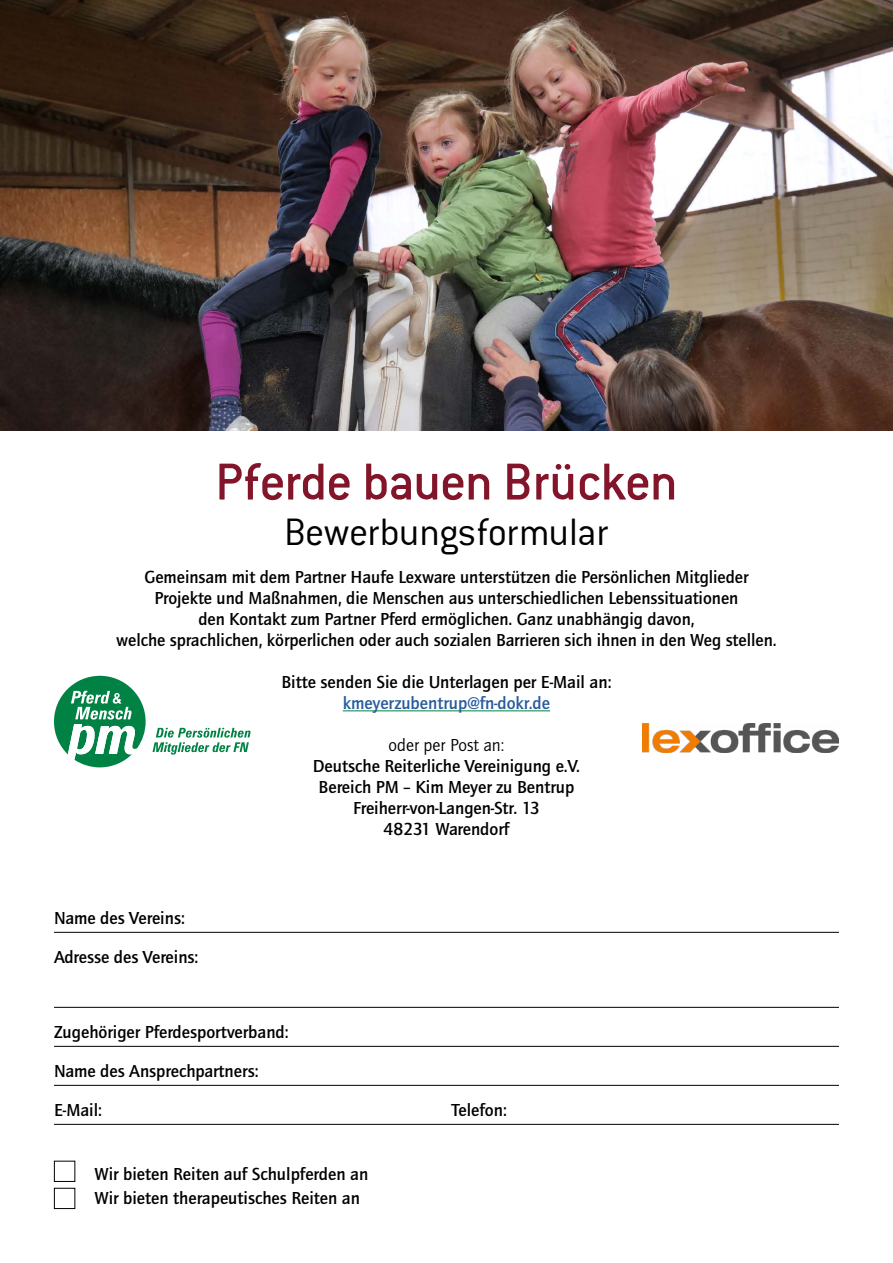
<style>
.page{position:relative;width:893px;height:1263px;background:#fff}
.page>*{position:absolute;margin:0;border:0;box-sizing:border-box;transform-origin:0 0}
.t1{font:500 57px "Conduit ITC Std";letter-spacing:-.015em;color:#83152b}
.t2{font:300 42px "Conduit ITC Std";letter-spacing:-.01em;color:#000}
.t3{font:500 18px/21px "Quay Sans ITC Std";color:#000}
.t4{font:500 18px "Quay Sans ITC Std";color:#275b9b}
.t5{font:18px "Quay Sans ITC Std";color:#000}
</style>
<div class="page">
<hr style="left:54px;top:932px;width:785px;height:1px;background:#000">
<hr style="left:54px;top:1007px;width:785px;height:1px;background:#000">
<hr style="left:54px;top:1046px;width:785px;height:1px;background:#000">
<hr style="left:54px;top:1085px;width:785px;height:1px;background:#000">
<hr style="left:54px;top:1124px;width:785px;height:1px;background:#000">
<hr style="left:343px;top:710px;width:207px;height:1px;background:#008244">
<img style="left:642px;top:723px;width:197px;height:29px">
<svg style="left:153px;top:728px;width:98px;height:27px"></svg>
<svg style="left:54px;top:676px;width:92px;height:91px"></svg>
<div style="left:54px;top:1161px;width:21px;height:21px;border:1px solid #000"></div>
<div style="left:54px;top:1188px;width:21px;height:21px;border:1px solid #000"></div>
<img style="left:0;top:0;width:893px;height:430px">
<h1 class="t1" style="left:215px;top:447px;width:464px">Pferde bauen Brücken</h1>
<h2 class="t2" style="left:284px;top:506px;width:326px">Bewerbungsformular</h2>
<p class="t3" style="left:116px;top:566px;width:662px;text-align:center">Gemeinsam mit dem Partner Haufe Lexware unterstützen die Persönlichen Mitglieder Projekte und Maßnahmen, die Menschen aus unterschiedlichen Lebenssituationen<br>den Kontakt zum Partner Pferd ermöglichen. Ganz unabhängig davon,<br>welche sprachlichen, körperlichen oder auch sozialen Barrieren sich ihnen in den Weg stellen.</p>
<p class="t3" style="left:281px;top:671px;width:332px">Bitte senden Sie die Unterlagen per E-Mail an:</p>
<p class="t4" style="left:343px;top:692px;width:209px">kmeyerzubentrup@fn-dokr.de</p>
<p class="t5" style="left:389px;top:734px;width:117px">oder per Post an:</p>
<p class="t3" style="left:313px;top:755px;width:269px;text-align:center">Deutsche Reiterliche Vereinigung e.V.<br>Bereich PM – Kim Meyer zu Bentrup<br>Freiherr-von-Langen-Str. 13<br>48231 Warendorf</p>
<p class="t3" style="left:54px;top:898px;width:146px;line-height:39px">Name des Vereins:<br>Adresse des Vereins:</p>
<p class="t3" style="left:54px;top:1012px;width:236px;line-height:39px">Zugehöriger Pferdesportverband:<br>Name des Ansprechpartners:<br>E-Mail:</p>
<p class="t3" style="left:94px;top:1162px;width:275px;line-height:24px">Wir bieten Reiten auf Schulpferden an<br>Wir bieten therapeutisches Reiten an</p>
<p class="t3" style="left:451px;top:1099px;width:57px">Telefon:</p>
</div>
